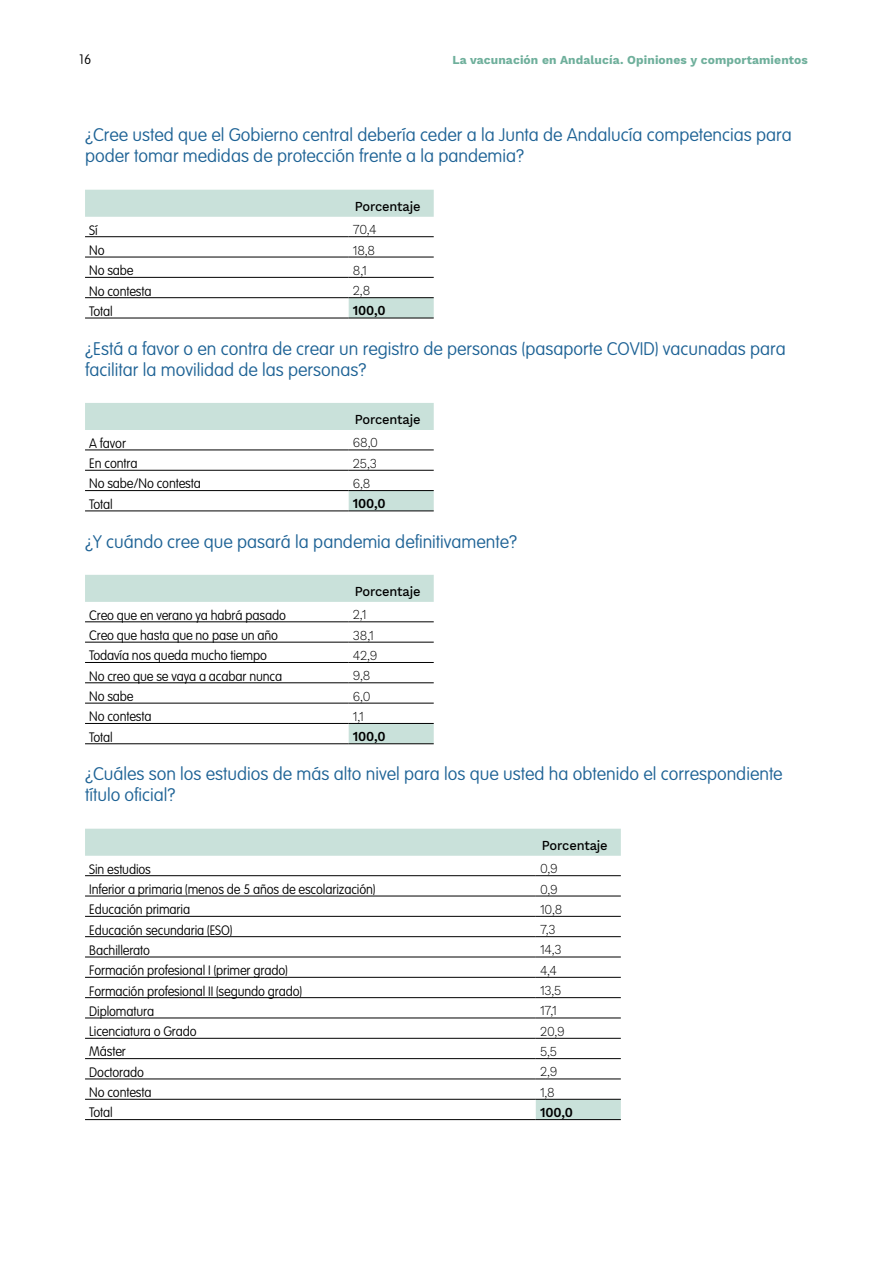
<style>
.page{position:relative;width:893px;height:1263px;background:#fff}
.page>*{position:absolute;margin:0;border:0;box-sizing:border-box;transform-origin:0 0}
.t1{font:100 18px/21px "VAG Rounded Std";color:#1d6295}
.t2{font:100 13.5px "VAG Rounded Std";letter-spacing:-.01em;color:#000;scale:.95 1}
.t3{font:300 13.5px "Work Sans";letter-spacing:-.01em;color:#000;scale:.95 1}
.t4{font:500 13.5px "Work Sans";letter-spacing:-.01em;color:#000;scale:.95 1}
.t5{font:600 13.5px "Work Sans";letter-spacing:-.01em;color:#000;scale:.95 1}
.t6{font:100 13.5px "VAG Rounded Std";letter-spacing:-.01em;color:#000}
.t7{font:700 12px "Work Sans";letter-spacing:.01em;color:#6eaf9b}
</style>
<div class="page">
<svg style="left:85px;top:190px;width:349px;height:128px"></svg>
<hr style="left:85px;top:236px;width:264px;height:1px;background:#000">
<hr style="left:349px;top:236px;width:85px;height:1px;background:#000">
<hr style="left:85px;top:257px;width:264px;height:1px;background:#000">
<hr style="left:349px;top:257px;width:85px;height:1px;background:#000">
<hr style="left:85px;top:277px;width:264px;height:1px;background:#000">
<hr style="left:349px;top:277px;width:85px;height:1px;background:#000">
<hr style="left:85px;top:297px;width:264px;height:1px;background:#000">
<hr style="left:349px;top:297px;width:85px;height:1px;background:#000">
<hr style="left:85px;top:318px;width:264px;height:1px;background:#000">
<hr style="left:349px;top:318px;width:85px;height:1px;background:#000">
<svg style="left:85px;top:403px;width:349px;height:107px"></svg>
<hr style="left:85px;top:450px;width:264px;height:1px;background:#000">
<hr style="left:349px;top:450px;width:85px;height:1px;background:#000">
<hr style="left:85px;top:470px;width:264px;height:1px;background:#000">
<hr style="left:349px;top:470px;width:85px;height:1px;background:#000">
<hr style="left:85px;top:490px;width:264px;height:1px;background:#000">
<hr style="left:349px;top:490px;width:85px;height:1px;background:#000">
<hr style="left:85px;top:510px;width:264px;height:1px;background:#000">
<hr style="left:349px;top:510px;width:85px;height:1px;background:#000">
<svg style="left:85px;top:575px;width:349px;height:168px"></svg>
<hr style="left:85px;top:621px;width:264px;height:1px;background:#000">
<hr style="left:349px;top:621px;width:85px;height:1px;background:#000">
<hr style="left:85px;top:642px;width:264px;height:1px;background:#000">
<hr style="left:349px;top:642px;width:85px;height:1px;background:#000">
<hr style="left:85px;top:662px;width:264px;height:1px;background:#000">
<hr style="left:349px;top:662px;width:85px;height:1px;background:#000">
<hr style="left:85px;top:682px;width:264px;height:1px;background:#000">
<hr style="left:349px;top:682px;width:85px;height:1px;background:#000">
<hr style="left:85px;top:703px;width:264px;height:1px;background:#000">
<hr style="left:349px;top:703px;width:85px;height:1px;background:#000">
<hr style="left:85px;top:723px;width:264px;height:1px;background:#000">
<hr style="left:349px;top:723px;width:85px;height:1px;background:#000">
<hr style="left:85px;top:743px;width:264px;height:1px;background:#000">
<hr style="left:349px;top:743px;width:85px;height:1px;background:#000">
<svg style="left:85px;top:829px;width:536px;height:290px"></svg>
<hr style="left:85px;top:875px;width:451px;height:1px;background:#000">
<hr style="left:536px;top:875px;width:85px;height:1px;background:#000">
<hr style="left:85px;top:896px;width:451px;height:1px;background:#000">
<hr style="left:536px;top:896px;width:85px;height:1px;background:#000">
<hr style="left:85px;top:916px;width:451px;height:1px;background:#000">
<hr style="left:536px;top:916px;width:85px;height:1px;background:#000">
<hr style="left:85px;top:936px;width:451px;height:1px;background:#000">
<hr style="left:536px;top:936px;width:85px;height:1px;background:#000">
<hr style="left:85px;top:957px;width:451px;height:1px;background:#000">
<hr style="left:536px;top:957px;width:85px;height:1px;background:#000">
<hr style="left:85px;top:977px;width:451px;height:1px;background:#000">
<hr style="left:536px;top:977px;width:85px;height:1px;background:#000">
<hr style="left:85px;top:997px;width:451px;height:1px;background:#000">
<hr style="left:536px;top:997px;width:85px;height:1px;background:#000">
<hr style="left:85px;top:1017px;width:451px;height:1px;background:#000">
<hr style="left:536px;top:1017px;width:85px;height:1px;background:#000">
<hr style="left:85px;top:1038px;width:451px;height:1px;background:#000">
<hr style="left:536px;top:1038px;width:85px;height:1px;background:#000">
<hr style="left:85px;top:1058px;width:451px;height:1px;background:#000">
<hr style="left:536px;top:1058px;width:85px;height:1px;background:#000">
<hr style="left:85px;top:1078px;width:451px;height:1px;background:#000">
<hr style="left:536px;top:1078px;width:85px;height:1px;background:#000">
<hr style="left:85px;top:1099px;width:451px;height:1px;background:#000">
<hr style="left:536px;top:1099px;width:85px;height:1px;background:#000">
<hr style="left:85px;top:1119px;width:451px;height:1px;background:#000">
<hr style="left:536px;top:1119px;width:85px;height:1px;background:#000">
<p class="t6" style="left:79px;top:51px;width:13px">16</p>
<p class="t7" style="left:452px;top:53px;width:357px">La vacunación en Andalucía. Opiniones y comportamientos</p>
<h1 class="t1" style="left:85px;top:125px;width:708px">¿Cree usted que el Gobierno central debería ceder a la Junta de Andalucía competencias para poder tomar medidas de protección frente a la pandemia?</h1>
<p class="t4" style="left:355px;top:198px;width:71px">Porcentaje</p>
<p class="t2" style="left:89px;top:222px;width:10px">Sí</p>
<p class="t3" style="left:353px;top:222px;width:27px">70,4</p>
<p class="t2" style="left:89px;top:242px;width:18px">No</p>
<p class="t3" style="left:353px;top:242px;width:25px">18,8</p>
<p class="t2" style="left:89px;top:263px;width:48px">No sabe</p>
<p class="t3" style="left:353px;top:262px;width:16px">8,1</p>
<p class="t2" style="left:89px;top:283px;width:67px">No contesta</p>
<p class="t3" style="left:353px;top:283px;width:20px">2,8</p>
<p class="t2" style="left:89px;top:303px;width:26px">Total</p>
<p class="t5" style="left:353px;top:303px;width:36px">100,0</p>
<h1 class="t1" style="left:85px;top:338px;width:702px">¿Está a favor o en contra de crear un registro de personas (pasaporte COVID) vacunadas para facilitar la movilidad de las personas?</h1>
<p class="t4" style="left:355px;top:411px;width:71px">Porcentaje</p>
<p class="t2" style="left:89px;top:435px;width:40px">A favor</p>
<p class="t3" style="left:353px;top:435px;width:28px">68,0</p>
<p class="t2" style="left:89px;top:456px;width:52px">En contra</p>
<p class="t3" style="left:353px;top:455px;width:27px">25,3</p>
<p class="t2" style="left:89px;top:476px;width:119px">No sabe/No contesta</p>
<p class="t3" style="left:353px;top:475px;width:20px">6,8</p>
<p class="t2" style="left:89px;top:496px;width:26px">Total</p>
<p class="t5" style="left:353px;top:496px;width:36px">100,0</p>
<h1 class="t1" style="left:85px;top:531px;width:434px">¿Y cuándo cree que pasará la pandemia definitivamente?</h1>
<p class="t4" style="left:355px;top:583px;width:71px">Porcentaje</p>
<p class="t2" style="left:89px;top:607px;width:208px">Creo que en verano ya habrá pasado</p>
<p class="t3" style="left:353px;top:607px;width:16px">2,1</p>
<p class="t2" style="left:89px;top:627px;width:200px">Creo que hasta que no pase un año</p>
<p class="t3" style="left:353px;top:627px;width:23px">38,1</p>
<p class="t2" style="left:89px;top:648px;width:188px">Todavía nos queda mucho tiempo</p>
<p class="t3" style="left:353px;top:647px;width:27px">42,9</p>
<p class="t2" style="left:89px;top:668px;width:205px">No creo que se vaya a acabar nunca</p>
<p class="t3" style="left:353px;top:668px;width:20px">9,8</p>
<p class="t2" style="left:89px;top:688px;width:48px">No sabe</p>
<p class="t3" style="left:353px;top:688px;width:20px">6,0</p>
<p class="t2" style="left:89px;top:709px;width:67px">No contesta</p>
<p class="t3" style="left:353px;top:708px;width:13px">1,1</p>
<p class="t2" style="left:89px;top:729px;width:26px">Total</p>
<p class="t5" style="left:353px;top:729px;width:36px">100,0</p>
<h1 class="t1" style="left:85px;top:764px;width:699px">¿Cuáles son los estudios de más alto nivel para los que usted ha obtenido el correspondiente título oficial?</h1>
<p class="t4" style="left:542px;top:837px;width:71px">Porcentaje</p>
<p class="t2" style="left:89px;top:861px;width:66px">Sin estudios</p>
<p class="t3" style="left:540px;top:861px;width:20px">0,9</p>
<p class="t2" style="left:89px;top:881px;width:303px">Inferior a primaria (menos de 5 años de escolarización)</p>
<p class="t3" style="left:540px;top:881px;width:20px">0,9</p>
<p class="t2" style="left:89px;top:902px;width:108px">Educación primaria</p>
<p class="t3" style="left:540px;top:901px;width:25px">10,8</p>
<p class="t2" style="left:89px;top:922px;width:152px">Educación secundaria (ESO)</p>
<p class="t3" style="left:540px;top:921px;width:18px">7,3</p>
<p class="t2" style="left:89px;top:942px;width:66px">Bachillerato</p>
<p class="t3" style="left:540px;top:942px;width:24px">14,3</p>
<p class="t2" style="left:89px;top:963px;width:210px">Formación profesional I (primer grado)</p>
<p class="t3" style="left:540px;top:962px;width:19px">4,4</p>
<p class="t2" style="left:89px;top:983px;width:226px">Formación profesional II (segundo grado)</p>
<p class="t3" style="left:540px;top:982px;width:24px">13,5</p>
<p class="t2" style="left:89px;top:1003px;width:70px">Diplomatura</p>
<p class="t3" style="left:540px;top:1003px;width:19px">17,1</p>
<p class="t2" style="left:89px;top:1024px;width:115px">Licenciatura o Grado</p>
<p class="t3" style="left:540px;top:1023px;width:28px">20,9</p>
<p class="t2" style="left:89px;top:1044px;width:40px">Máster</p>
<p class="t3" style="left:540px;top:1043px;width:19px">5,5</p>
<p class="t2" style="left:89px;top:1064px;width:59px">Doctorado</p>
<p class="t3" style="left:540px;top:1064px;width:20px">2,9</p>
<p class="t2" style="left:89px;top:1085px;width:67px">No contesta</p>
<p class="t3" style="left:540px;top:1084px;width:17px">1,8</p>
<p class="t2" style="left:89px;top:1105px;width:26px">Total</p>
<p class="t5" style="left:540px;top:1104px;width:36px">100,0</p>
</div>
